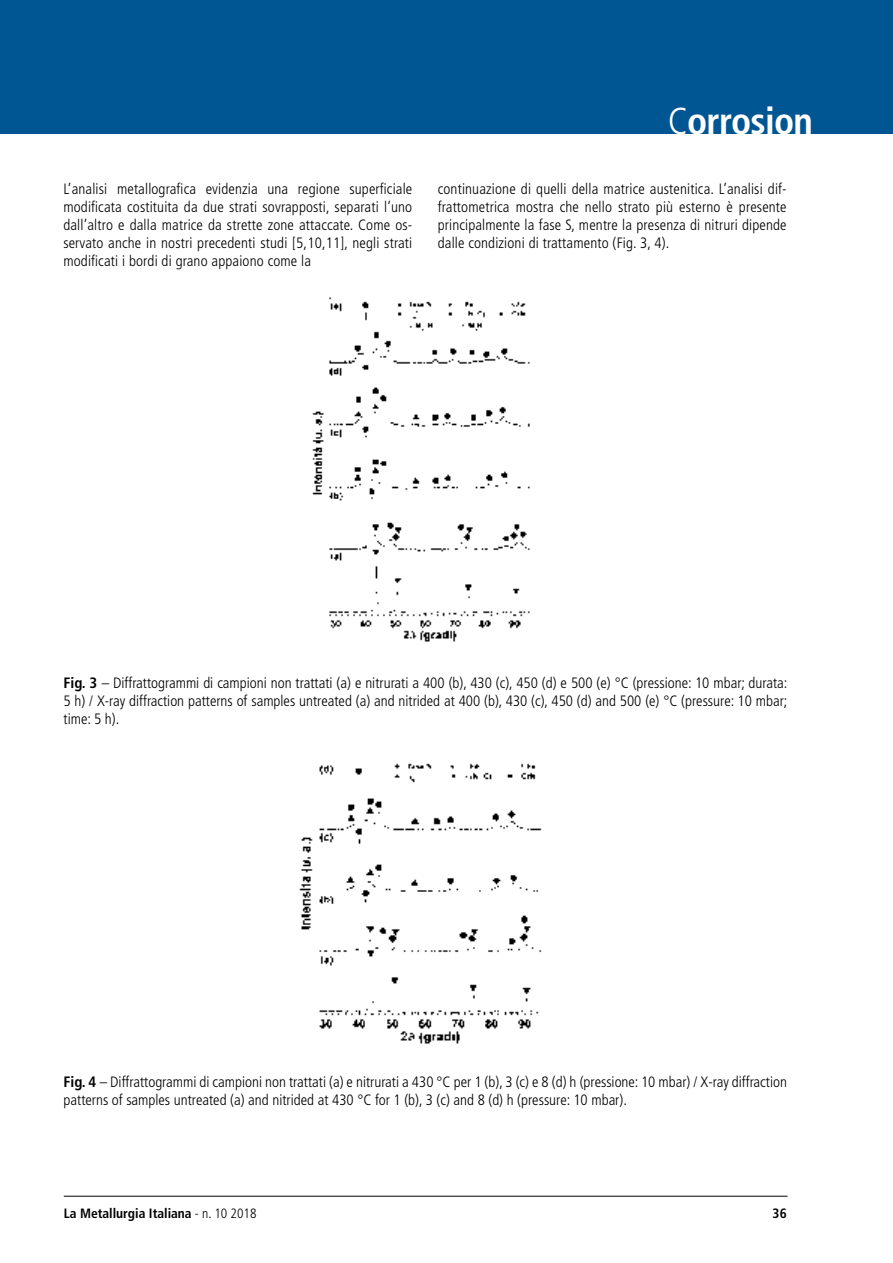
<style>
.page{position:relative;width:893px;height:1263px;background:#fff}
.page>*{position:absolute;margin:0;border:0;box-sizing:border-box;transform-origin:0 0}
.t1{font:700 condensed 37.5px "Frutiger LT Std";letter-spacing:-.02em;color:#fff}
.t2{font:300 condensed 15px/18px "Frutiger LT Std";color:#000;text-align:justify}
.t3{font:700 condensed 13.5px "Frutiger LT Std";color:#000}
.s1{font-weight:300}
.s2{font-weight:700}
</style>
<div class="page">
<hr style="left:64px;top:1196px;width:723px;height:1px;background:#000">
<div style="left:0;top:0;width:893px;height:134px;background:#005693"></div>
<img style="left:312px;top:297px;width:218px;height:345px">
<img style="left:299px;top:763px;width:243px;height:281px">
<h1 class="t1" style="left:668px;top:99px;width:147px"><span class="s1">C</span>orrosion</h1>
<p class="t2" style="left:63px;top:180px;width:350px">L’analisi metallografica evidenzia una regione superficiale modificata costituita da due strati sovrapposti, separati l’uno dall’altro e dalla matrice da strette zone attaccate. Come os&shy;servato anche in nostri precedenti studi [5,10,11], negli strati modificati i bordi di grano appaiono come la</p>
<p class="t2" style="left:438px;top:180px;width:350px">continuazione di quelli della matrice austenitica. L’analisi dif&shy;frattometrica mostra che nello strato più esterno è presente principalmente la fase S, mentre la presenza di nitruri dipende dalle condizioni di trattamento (Fig. 3, 4).</p>
<p class="t2" style="left:64px;top:674px;width:725px"><span class="s2">Fig. 3</span> – Diffrattogrammi di campioni non trattati (a) e nitrurati a 400 (b), 430 (c), 450 (d) e 500 (e) °C (pressione: 10 mbar; durata:<br>5 h) / X-ray diffraction patterns of samples untreated (a) and nitrided at 400 (b), 430 (c), 450 (d) and 500 (e) °C (pressure: 10 mbar; time: 5 h).</p>
<p class="t2" style="left:64px;top:1073px;width:725px"><span class="s2">Fig. 4</span> – Diffrattogrammi di campioni non trattati (a) e nitrurati a 430 °C per 1 (b), 3 (c) e 8 (d) h (pressione: 10 mbar) / X-ray diffraction patterns of samples untreated (a) and nitrided at 430 °C for 1 (b), 3 (c) and 8 (d) h (pressure: 10 mbar).</p>
<p class="t3" style="left:64px;top:1205px;width:194px">La Metallurgia Italiana <span class="s1">- n. 10 2018</span></p>
<p class="t3" style="left:773px;top:1205px;width:16px">36</p>
</div>
